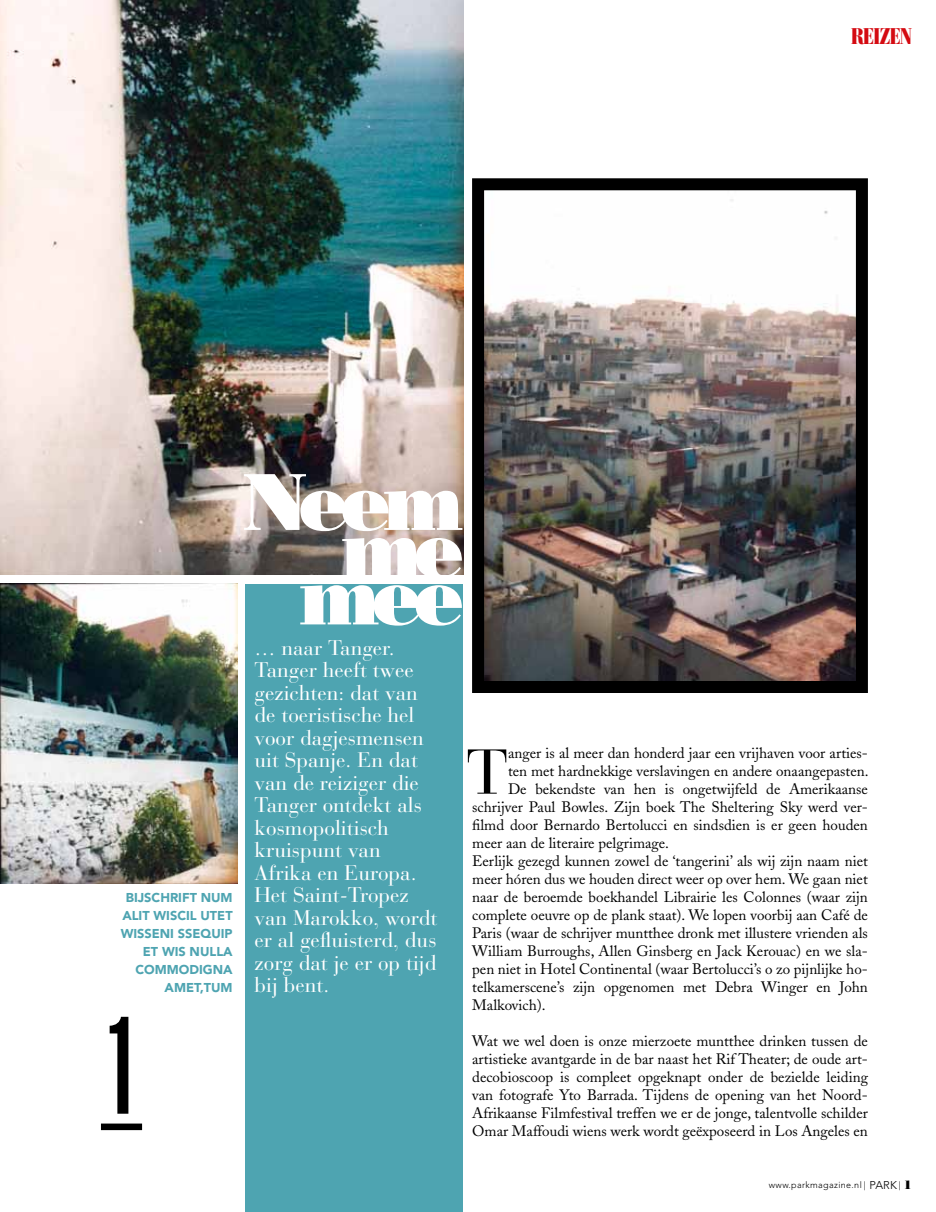
<style>
.page{position:relative;width:936px;height:1212px;background:#fff}
.page>*{position:absolute;margin:0;border:0;box-sizing:border-box;transform-origin:0 0}
.t1{font:extra-condensed 131.25px "Grotesque";color:#000}
.t2{font:80.4px "Bodoni LT Poster";letter-spacing:-.09em;color:#fff}
.t3{font:62.85px "Bauer Bodoni LT";color:#000}
.t4{font:900 condensed 22.5px "Bauer Bodoni LT";letter-spacing:-.025em;color:#d40a11}
.t5{font:21px/22.5px "Bauer Bodoni LT";color:#fff}
.t6{font:15px/18px "Adobe Caslon";color:#000;text-align:justify}
.t7{font:900 12.75px/18px "Avenir LT";color:#4ea4b1;text-align:right}
.t8{font:300 9px "Avenir LT";letter-spacing:.04em;color:#000}
.s1{font-size:11.25px}
.s2{font-family:"Bodoni LT Poster";font-weight:400;font-size:12px}
</style>
<div class="page">
<div style="left:245px;top:584px;width:218px;height:628px;background:#4ea4b1"></div>
<img style="left:0;top:0;width:463px;height:575px">
<img style="left:485px;top:199px;width:369px;height:481px">
<div style="left:472px;top:178px;width:395px;height:515px;border:12px solid #000"></div>
<img style="left:0;top:583px;width:237px;height:300px">
<div style="left:101px;top:1123px;width:41px;height:7px;background:#000"></div>
<h3 class="t4" style="left:851px;top:23px;width:62px">REIZEN</h3>
<p class="t7" style="left:121px;top:888px;width:113px">BIJSCHRIFT NUM<br>ALIT WISCIL UTET<br>WISSENI SSEQUIP<br>ET WIS NULLA<br>COMMODIGNA<br>AMET,TUM</p>
<h1 class="t1" style="left:101px;top:989px;width:43px">1</h1>
<h2 class="t2" style="left:244px;top:452px;width:221px">Neem</h2>
<h2 class="t2" style="left:341px;top:500px;width:124px">me</h2>
<h2 class="t2" style="left:299px;top:547px;width:166px">mee</h2>
<p class="t5" style="left:254px;top:636px;width:184px">… naar Tanger.<br>Tanger heeft twee gezichten: dat van de toeristische hel voor dagjesmensen uit Spanje. En dat van de reiziger die<br>Tanger ontdekt als kosmopolitisch kruispunt van<br>Afrika en Europa.<br>Het Saint-Tropez van Marokko, wordt er al gefluisterd, dus zorg dat je er op tijd bij bent.</p>
<h3 class="t3" style="left:466px;top:734px;width:43px">T</h3>
<p class="t6" style="left:508px;top:744px;width:361px">anger is al meer dan honderd jaar een vrijhaven voor arties-</p>
<p class="t6" style="left:508px;top:762px;width:362px">ten met hardnekkige verslavingen en andere onaangepasten.</p>
<p class="t6" style="left:508px;top:780px;width:361px">De bekendste van hen is ongetwijfeld de Amerikaanse</p>
<p class="t6" style="left:472px;top:798px;width:397px">schrijver Paul Bowles. Zijn boek The Sheltering Sky werd ver-</p>
<p class="t6" style="left:472px;top:816px;width:397px">filmd door Bernardo Bertolucci en sindsdien is er geen houden</p>
<p class="t6" style="left:472px;top:834px;width:198px">meer aan de literaire pelgrimage.</p>
<p class="t6" style="left:472px;top:852px;width:397px">Eerlijk gezegd kunnen zowel de ‘tangerini’ als wij zijn naam niet</p>
<p class="t6" style="left:472px;top:870px;width:397px">meer hóren dus we houden direct weer op over hem. We gaan niet</p>
<p class="t6" style="left:472px;top:888px;width:397px">naar de beroemde boekhandel Librairie les Colonnes (waar zijn</p>
<p class="t6" style="left:472px;top:906px;width:397px">complete oeuvre op de plank staat). We lopen voorbij aan Café de</p>
<p class="t6" style="left:472px;top:924px;width:397px">Paris (waar de schrijver muntthee dronk met illustere vrienden als</p>
<p class="t6" style="left:472px;top:942px;width:397px">William Burroughs, Allen Ginsberg en Jack Kerouac) en we sla-</p>
<p class="t6" style="left:472px;top:960px;width:397px">pen niet in Hotel Continental (waar Bertolucci’s o zo pijnlijke ho-</p>
<p class="t6" style="left:472px;top:978px;width:397px">telkamerscene’s zijn opgenomen met Debra Winger en John</p>
<p class="t6" style="left:472px;top:996px;width:75px">Malkovich).</p>
<p class="t6" style="left:472px;top:1032px;width:397px">Wat we wel doen is onze mierzoete muntthee drinken tussen de artistieke avantgarde in de bar naast het Rif Theater; de oude art&shy;decobioscoop is compleet opgeknapt onder de bezielde leiding van fotografe Yto Barrada. Tijdens de opening van het Noord-Afrikaanse Filmfestival treffen we er de jonge, talentvolle schilder Omar Maffoudi wiens werk wordt geëxposeerd in Los Angeles en</p>
<p class="t8" style="left:768px;top:1180px;width:144px">www.parkmagazine.nl | <span class="s1">park</span> | <span class="s2">1</span></p>
</div>
